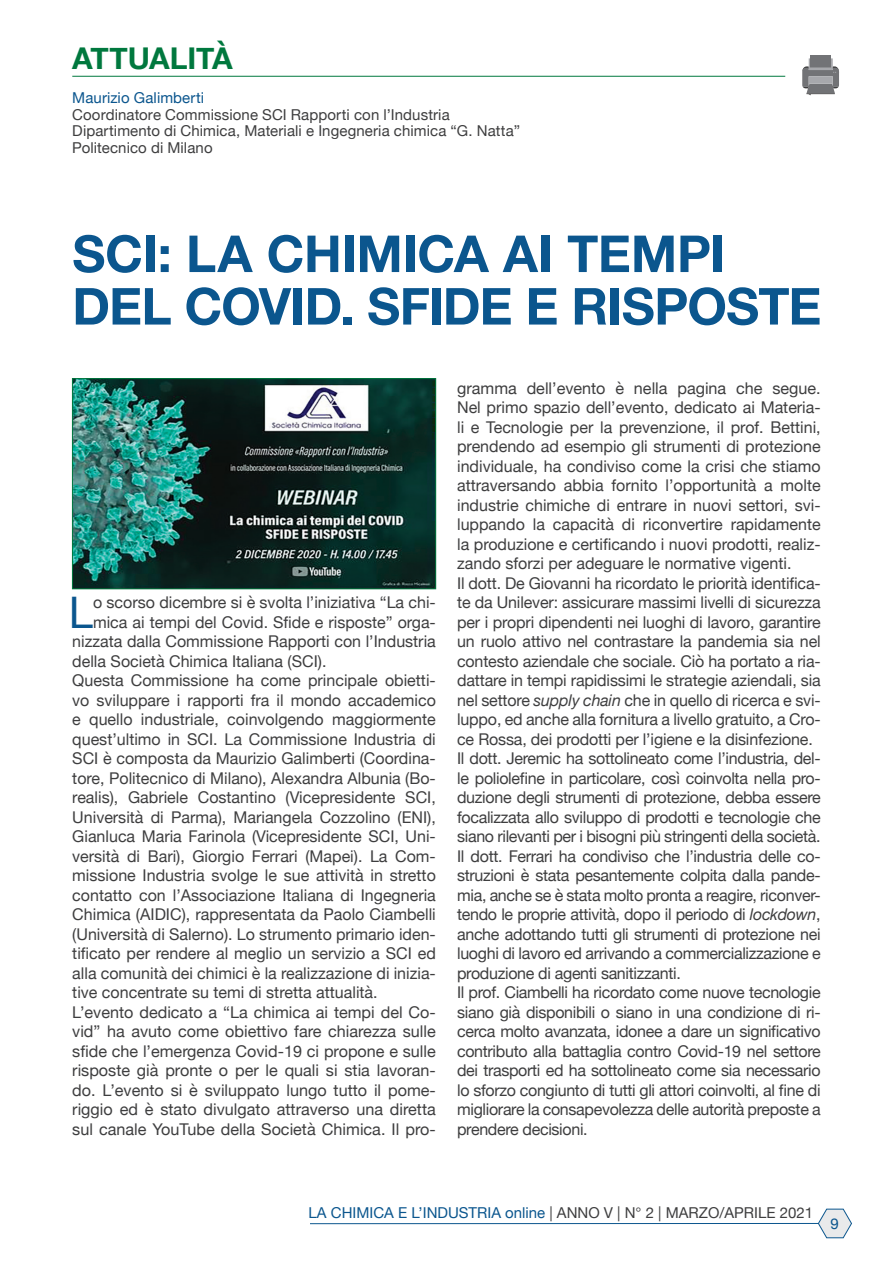
<style>
.page{position:relative;width:893px;height:1263px;background:#fff}
.page>*{position:absolute;margin:0;border:0;box-sizing:border-box;transform-origin:0 0}
.Titolo_articolo{font:700 51px "Helvetica Neue";letter-spacing:-.01em;color:#0b568e}
.t1{font:43.5px "Helvetica Neue";color:#0b568e}
.Rubrica{font:700 30px "Helvetica Neue";letter-spacing:-.005em;color:#00783e}
.t2{font:16.2px/19.5px "Helvetica Neue";color:#3e3e3f;text-align:justify}
.Riepilogo_autori{font:15px "Helvetica Neue";letter-spacing:.005em;color:#3e3e3f}
.Autori{font:15px "Helvetica Neue";color:#0b568e}
.s1{font-style:italic}
.s2{color:#3e3e3f}
</style>
<div class="page">
<svg style="left:818px;top:1209px;width:34px;height:29px"></svg>
<hr style="left:310px;top:1223px;width:508px;height:1px;background:#0b568e">
<hr style="left:72px;top:76px;width:713px;height:1px;background:#00783e">
<div style="left:810px;top:55px;width:21px;height:13px;background:#727376"></div>
<svg style="left:802px;top:58px;width:37px;height:37px"></svg>
<img style="left:74px;top:380px;width:360px;height:207px">
<div style="left:72px;top:378px;width:364px;height:211px;border:1px solid #00783e"></div>
<p class="Rubrica" style="left:72px;top:35px;width:162px">ATTUALITÀ</p>
<p class="Autori" style="left:72px;top:87px;width:133px">Maurizio Galimberti</p>
<p class="Riepilogo_autori" style="left:72px;top:103px;width:379px">Coordinatore Commissione SCI Rapporti con l’Industria</p>
<p class="Riepilogo_autori" style="left:72px;top:120px;width:449px">Dipartimento di Chimica, Materiali e Ingegneria chimica “G. Natta”</p>
<p class="Riepilogo_autori" style="left:72px;top:136px;width:142px">Politecnico di Milano</p>
<p class="Titolo_articolo" style="left:72px;top:214px;width:654px">SCI: LA CHIMICA AI TEMPI</p>
<p class="Titolo_articolo" style="left:72px;top:266px;width:751px">DEL COVID. SFIDE E RISPOSTE</p>
<p class="t1" style="left:69px;top:581px;width:26px">L</p>
<p class="t2" style="left:93px;top:594px;width:344px">o scorso dicembre si è svolta l’iniziativa “La chi-</p>
<p class="t2" style="left:93px;top:613px;width:344px">mica ai tempi del Covid. Sfide e risposte” orga-</p>
<p class="t2" style="left:72px;top:633px;width:365px">nizzata dalla Commissione Rapporti con l’Industria</p>
<p class="t2" style="left:72px;top:652px;width:256px">della Società Chimica Italiana (SCI).</p>
<p class="t2" style="left:72px;top:672px;width:365px">Questa Commissione ha come principale obietti&shy;vo sviluppare i rapporti fra il mondo accademico e quello industriale, coinvolgendo maggiormente quest’ultimo in SCI. La Commissione Industria di SCI è composta da Maurizio Galimberti (Coordina&shy;tore, Politecnico di Milano), Alexandra Albunia (Bo&shy;realis), Gabriele Costantino (Vicepresidente SCI, Università di Parma), Mariangela Cozzolino (ENI), Gianluca Maria Farinola (Vicepresidente SCI, Uni&shy;versità di Bari), Giorgio Ferrari (Mapei). La Com&shy;missione Industria svolge le sue attività in stretto contatto con l’Associazione Italiana di Ingegneria Chimica (AIDIC), rappresentata da Paolo Ciambelli (Università di Salerno). Lo strumento primario iden&shy;tificato per rendere al meglio un servizio a SCI ed alla comunità dei chimici è la realizzazione di inizia&shy;tive concentrate su temi di stretta attualità.</p>
<p class="t2" style="left:72px;top:1003px;width:365px">L’evento dedicato a “La chimica ai tempi del Co&shy;vid” ha avuto come obiettivo fare chiarezza sulle sfide che l’emergenza Covid-19 ci propone e sulle risposte già pronte o per le quali si stia lavoran&shy;do. L’evento si è sviluppato lungo tutto il pome&shy;riggio ed è stato divulgato attraverso una diretta sul canale YouTube della Società Chimica. Il pro-</p>
<p class="t2" style="left:457px;top:379px;width:365px">gramma dell’evento è nella pagina che segue.</p>
<p class="t2" style="left:457px;top:399px;width:365px">Nel primo spazio dell’evento, dedicato ai Materia&shy;li e Tecnologie per la prevenzione, il prof. Bettini, prendendo ad esempio gli strumenti di protezione individuale, ha condiviso come la crisi che stiamo attraversando abbia fornito l’opportunità a molte industrie chimiche di entrare in nuovi settori, svi&shy;luppando la capacità di riconvertire rapidamente la produzione e certificando i nuovi prodotti, realiz&shy;zando sforzi per adeguare le normative vigenti.</p>
<p class="t2" style="left:457px;top:574px;width:365px">Il dott. De Giovanni ha ricordato le priorità identifica&shy;te da Unilever: assicurare massimi livelli di sicurezza per i propri dipendenti nei luoghi di lavoro, garantire un ruolo attivo nel contrastare la pandemia sia nel contesto aziendale che sociale. Ciò ha portato a ria&shy;dattare in tempi rapidissimi le strategie aziendali, sia nel settore <span class="s1">supply chain</span> che in quello di ricerca e svi&shy;luppo, ed anche alla fornitura a livello gratuito, a Cro&shy;ce Rossa, dei prodotti per l’igiene e la disinfezione.</p>
<p class="t2" style="left:457px;top:750px;width:365px">Il dott. Jeremic ha sottolineato come l’industria, del&shy;le poliolefine in particolare, così coinvolta nella pro&shy;duzione degli strumenti di protezione, debba essere focalizzata allo sviluppo di prodotti e tecnologie che siano rilevanti per i bisogni più stringenti della società.</p>
<p class="t2" style="left:457px;top:847px;width:365px">Il dott. Ferrari ha condiviso che l’industria delle co&shy;struzioni è stata pesantemente colpita dalla pande&shy;mia, anche se è stata molto pronta a reagire, riconver&shy;tendo le proprie attività, dopo il periodo di <span class="s1">lockdown</span>, anche adottando tutti gli strumenti di protezione nei luoghi di lavoro ed arrivando a commercializzazione e produzione di agenti sanitizzanti.</p>
<p class="t2" style="left:457px;top:984px;width:365px">Il prof. Ciambelli ha ricordato come nuove tecnologie siano già disponibili o siano in una condizione di ri&shy;cerca molto avanzata, idonee a dare un significativo contributo alla battaglia contro Covid-19 nel settore dei trasporti ed ha sottolineato come sia necessario lo sforzo congiunto di tutti gli attori coinvolti, al fine di migliorare la consapevolezza delle autorità preposte a prendere decisioni.</p>
<p class="Autori" style="left:309px;top:1202px;width:506px">LA CHIMICA E L’INDUSTRIA online <span class="s2">| ANNO V | N° 2 | MARZO/APRILE 2021</span></p>
<p class="Autori" style="left:830px;top:1212px;width:10px">9</p>
</div>
